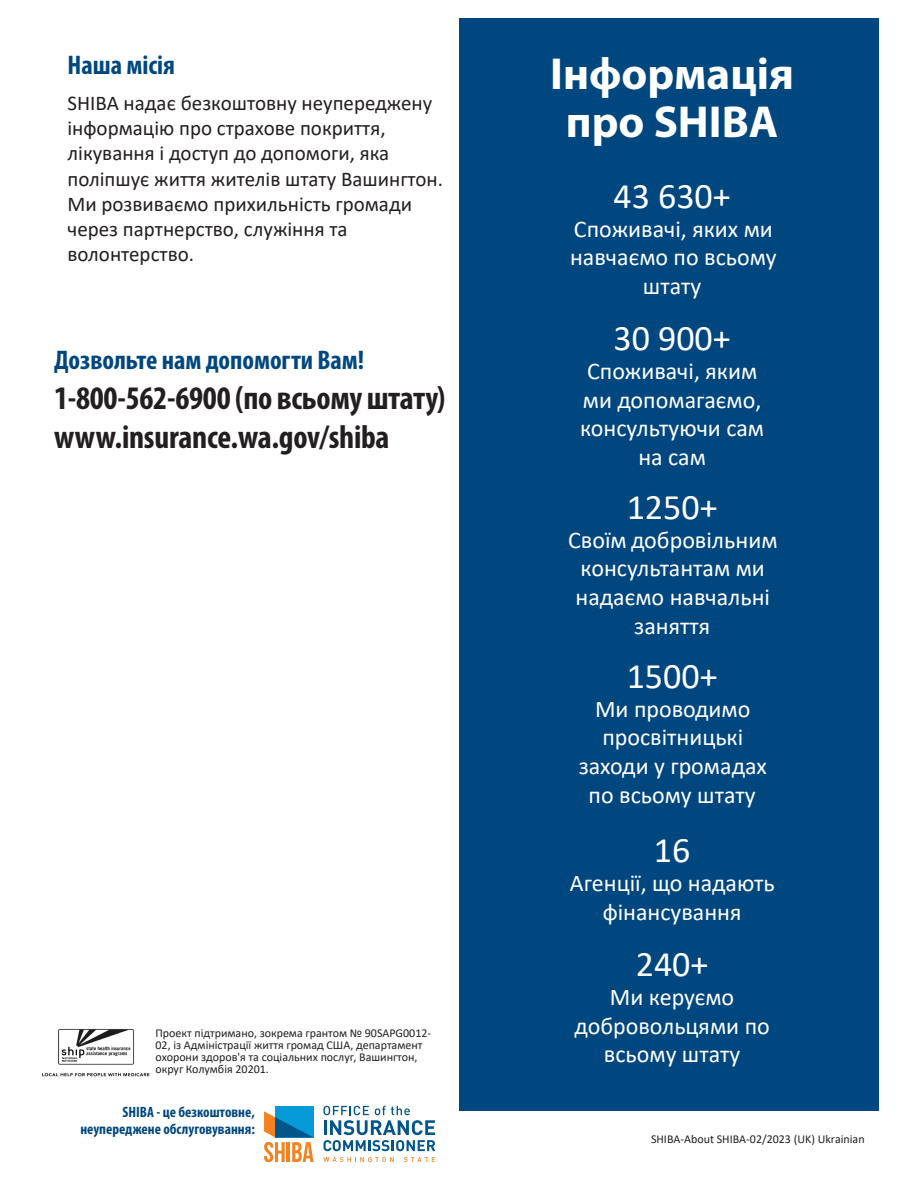
<style>
.page{position:relative;width:918px;height:1188px;background:#fff}
.page>*{position:absolute;margin:0;border:0;box-sizing:border-box;transform-origin:0 0}
.t1{font:700 45px/48px "Myriad Pro";color:#fff;text-align:center}
.t2{font:36px "Calibri";color:#fff}
.t3{font:700 condensed 33px "Myriad Pro";letter-spacing:-.01em;color:#231f20}
.t4{font:700 condensed 27px "Myriad Pro";color:#00477f}
.t5{font:24px/28.8px "Calibri";color:#fff;text-align:center}
.t6{font:21px/25.2px "Calibri";color:#231f20}
.t7{font:700 condensed 15px/16.5px "Myriad Pro";color:#00477f;text-align:right}
.t8{font:12px/12px "Calibri";color:#231f20}
</style>
<div class="page">
<div style="left:460px;top:18px;width:419px;height:1093px;background:#00477f"></div>
<img style="left:42px;top:1028px;width:108px;height:49px">
<svg style="left:323px;top:1157px;width:71px;height:5px"></svg>
<svg style="left:404px;top:1157px;width:31px;height:5px"></svg>
<svg style="left:323px;top:1106px;width:112px;height:45px"></svg>
<div style="left:275px;top:1106px;width:39px;height:31px;background:#069ad9"></div>
<svg style="left:264px;top:1111px;width:50px;height:51px"></svg>
<p class="t4" style="left:68px;top:48px;width:109px">Наша місія</p>
<p class="t6" style="left:68px;top:90px;width:377px">SHIBA надає безкоштовну неупереджену інформацію про страхове покриття, лікування і доступ до допомоги, яка поліпшує життя жителів штату Вашингтон.<br>Ми розвиваємо прихильність громади через партнерство, служіння та волонтерство.</p>
<p class="t4" style="left:54px;top:343px;width:312px">Дозвольте нам допомогти Вам!</p>
<p class="t3" style="left:54px;top:377px;width:393px">1-800-562-6900 (по всьому штату)</p>
<p class="t3" style="left:54px;top:417px;width:337px">www.insurance.wa.gov/shiba</p>
<p class="t8" style="left:156px;top:1026px;width:277px">Проект підтримано, зокрема грантом № 90SAPG0012- 02, із Адміністрації життя громад США, департамент охорони здоров'я та соціальних послуг, Вашингтон, округ Колумбія 20201.</p>
<p class="t7" style="left:80px;top:1104px;width:176px">SHIBA - це безкоштовне, неупереджене обслуговування:</p>
<p class="t1" style="left:550px;top:48px;width:245px">Інформація про SHIBA</p>
<p class="t2" style="left:614px;top:171px;width:119px">43 630+</p>
<p class="t5" style="left:570px;top:214px;width:208px">Споживачі, яких ми навчаємо по всьому штату</p>
<p class="t2" style="left:614px;top:313px;width:119px">30 900+</p>
<p class="t5" style="left:580px;top:356px;width:186px">Споживачі, яким ми допомагаємо, консультуючи сам на сам</p>
<p class="t2" style="left:627px;top:482px;width:92px">1250+</p>
<p class="t5" style="left:568px;top:525px;width:211px">Своїм добровільним консультантам ми надаємо навчальні заняття</p>
<p class="t2" style="left:627px;top:651px;width:92px">1500+</p>
<p class="t5" style="left:579px;top:694px;width:190px">Ми проводимо просвітницькі заходи у громадах по всьому штату</p>
<p class="t2" style="left:654px;top:825px;width:38px">16</p>
<p class="t5" style="left:570px;top:868px;width:206px">Агенції, що надають фінансування</p>
<p class="t2" style="left:636px;top:939px;width:74px">240+</p>
<p class="t5" style="left:575px;top:982px;width:197px">Ми керуємо добровольцями по всьому штату</p>
<p class="t8" style="left:651px;top:1133px;width:215px">SHIBA-About SHIBA-02/2023 (UK) Ukrainian</p>
</div>
